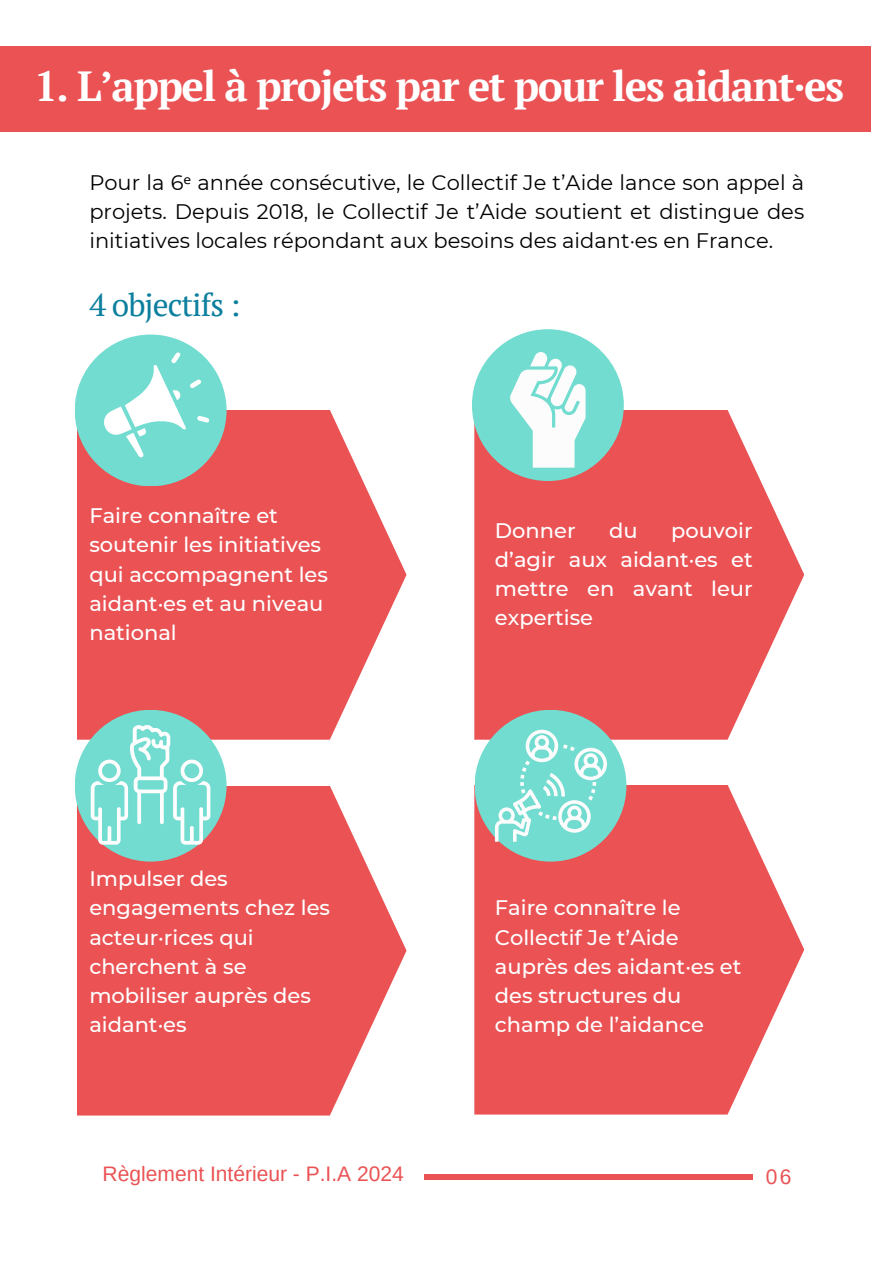
<style>
.page{position:relative;width:894px;height:1264px;background:#fff}
.page>*{position:absolute;margin:0;border:0;box-sizing:border-box;transform-origin:0 0}
.t1{font:700 42px "PT Serif";letter-spacing:-.035em;color:#fff}
.t2{font:31.5px "PT Serif";letter-spacing:-.03em;color:#0b7f9d}
.t3{font:500 21px/29.2px "Montserrat";color:#fff}
.t4{font:21px/29.2px "Montserrat";color:#000;text-align:justify}
.t5{font:21px "Arimo";color:#ea5254}
.s1{font-family:"Noto Sans"}
</style>
<div class="page">
<div style="left:424px;top:1174px;width:328px;height:5px;background:#ea5254"></div>
<svg style="left:77px;top:410px;width:329px;height:329px;background:#ec686a"></svg>
<div style="left:75px;top:334px;width:151px;height:152px;background:#71dccf;border-radius:50%"></div>
<svg style="left:474px;top:410px;width:330px;height:329px;background:#ec696b"></svg>
<svg style="left:77px;top:785px;width:329px;height:330px;background:#ec6869"></svg>
<svg style="left:474px;top:784px;width:330px;height:330px;background:#ec696a"></svg>
<svg style="left:104px;top:352px;width:105px;height:106px"></svg>
<div style="left:472px;top:329px;width:151px;height:152px;background:#71dccf;border-radius:50%"></div>
<svg style="left:510px;top:352px;width:75px;height:115px"></svg>
<div style="left:75px;top:709px;width:151px;height:152px;background:#71dccf;border-radius:50%"></div>
<svg style="left:91px;top:724px;width:119px;height:120px"></svg>
<div style="left:474px;top:709px;width:152px;height:152px;background:#71dccf;border-radius:50%"></div>
<svg style="left:495px;top:729px;width:112px;height:112px"></svg>
<div style="left:0;top:47px;width:870px;height:85px;background:#ea5254"></div>
<h1 class="t1" style="left:34px;top:58px;width:811px">1. L’appel à projets par et pour les aidant·es</h1>
<p class="t4" style="left:89px;top:167px;width:716px">Pour la 6<span class="s1">ᵉ</span> année consécutive, le Collectif Je t’Aide lance son appel à projets. Depuis 2018, le Collectif Je t’Aide soutient et distingue des initiatives locales répondant aux besoins des aidant·es en France.</p>
<h2 class="t2" style="left:89px;top:283px;width:152px">4 objectifs :</h2>
<p class="t3" style="left:89px;top:501px;width:240px">Faire connaître et soutenir les initiatives qui accompagnent les aidant·es et au niveau national</p>
<p class="t3" style="left:89px;top:864px;width:242px">Impulser des engagements chez les acteur·rices qui cherchent à se mobiliser auprès des aidant·es</p>
<p class="t3" style="left:495px;top:515px;width:259px;text-align:justify;text-indent:176px">pouvoir d’agir aux aidant·es et mettre en avant leur expertise</p>
<p class="t3" style="left:495px;top:515px;width:82px">Donner</p>
<p class="t3" style="left:609px;top:515px;width:30px">du</p>
<p class="t3" style="left:495px;top:893px;width:248px">Faire connaître le<br>Collectif Je t’Aide auprès des aidant·es et des structures du champ de l’aidance</p>
<p class="t5" style="left:103px;top:1161px;width:302px">Règlement Intérieur - P.I.A 2024</p>
<p class="t5" style="left:765px;top:1164px;width:27px">06</p>
</div>
